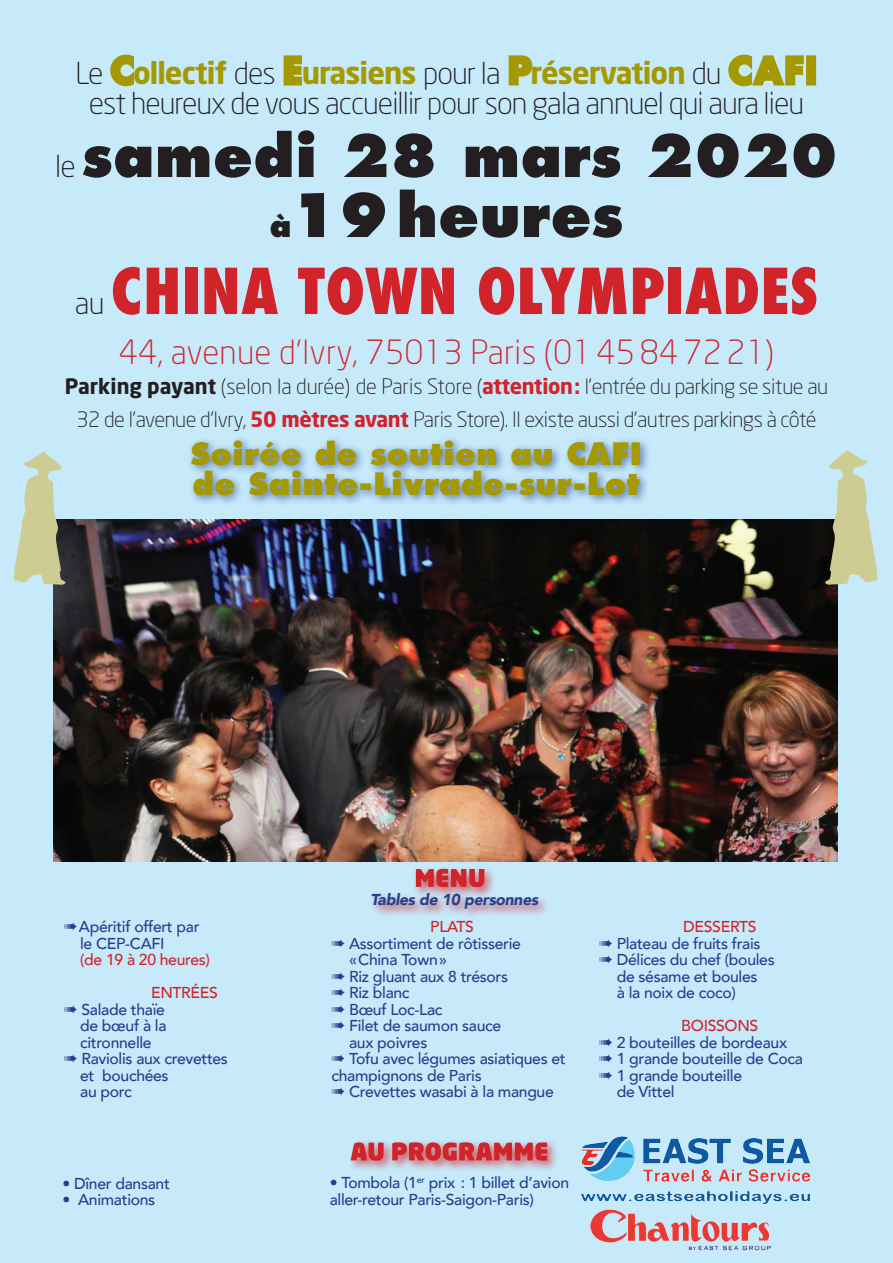
<style>
.page{position:relative;width:893px;height:1263px;background:#c6eafa}
.page>*{position:absolute;margin:0;border:0;box-sizing:border-box;transform-origin:0 0}
.t1{font:800 condensed 61.5px "Futura";letter-spacing:.01em;color:#d1232a}
.t2{font:800 58.5px "Futura";letter-spacing:.01em;color:#231f20}
.t3{font:800 57px "Futura";letter-spacing:.01em;color:#231f20}
.t4{font:300 33px "Neo Sans";letter-spacing:.01em;color:#d1232a}
.t5{font:300 30px/30px "Neo Sans";letter-spacing:-.03em;color:#231f20;text-align:center}
.t6{font:800 30px/30px "Futura";letter-spacing:.01em;color:#a49901}
.t7{font:300 21px/33px "Neo Sans";letter-spacing:-.02em;color:#231f20;text-align:center}
.t8{font:500 15.75px/16.5px "Avenir";letter-spacing:-.02em;color:#253f8e}
.t9{font:500 15.75px/33px "Avenir";letter-spacing:-.02em;color:#d1232a;text-align:right}
.t10{font:italic 900 15.75px "Avenir";letter-spacing:-.02em;color:#253f8e}
.s1{font-family:"Futura";font-weight:700;font-size:36px;color:#a49901}
.s2{font-weight:700;color:#a49901}
.s3{font-family:"Neo Sans";font-weight:300;font-size:30px}
.s4{font-size:30px}
.s5{font-family:"Neo Sans";font-weight:300;font-stretch:normal;font-size:30px;color:#231f20}
.s6{font-weight:700}
.s7{font-weight:700;color:#d1232a}
</style>
<div class="page">
<svg style="left:110px;top:54px;width:24px;height:33px"></svg>
<svg style="left:283px;top:55px;width:19px;height:31px"></svg>
<svg style="left:508px;top:55px;width:25px;height:31px"></svg>
<svg style="left:728px;top:54px;width:76px;height:33px"></svg>
<div style="left:806px;top:55px;width:10px;height:31px;border:3px solid #a49901"></div>
<div style="left:369px;top:865px;width:182px;height:56px;background:#d1232a;opacity:.75"></div>
<svg style="left:416px;top:869px;width:68px;height:18px"></svg>
<div style="left:347px;top:1138px;width:213px;height:35px;background:#d1232a;opacity:.75"></div>
<svg style="left:351px;top:1142px;width:196px;height:19px;background:#cd535d"></svg>
<div style="left:187px;top:435px;width:464px;height:72px;background:#253f8e;opacity:.6"></div>
<img style="left:54px;top:520px;width:784px;height:341px">
<img style="left:590px;top:1209px;width:181px;height:42px">
<img style="left:581px;top:1136px;width:230px;height:68px">
<svg style="left:14px;top:451px;width:54px;height:135px"></svg>
<svg style="left:823px;top:450px;width:54px;height:136px"></svg>
<h3 class="t5" style="left:76px;top:58px;width:743px">Le <span class="s1">C</span><span class="s2">ollectif</span> des <span class="s1">E</span><span class="s2">urasiens</span> pour la <span class="s1">P</span><span class="s2">réservation</span> du <span class="s1">CAFI </span>est heureux de vous accueillir pour son gala annuel qui aura lieu</h3>
<h3 class="t3" style="left:55px;top:119px;width:784px"><span class="s3">le</span> samedi 28 mars 2020</h3>
<h2 class="t2" style="left:270px;top:178px;width:355px"><span class="s4">à</span>19 heures</h2>
<h1 class="t1" style="left:75px;top:249px;width:745px"><span class="s5">au</span> CHINA TOWN OLYMPIADES</h1>
<h3 class="t4" style="left:119px;top:332px;width:657px">44, avenue d’Ivry, 75013 Paris (0145 84 72 21)</h3>
<h3 class="t7" style="left:65px;top:369px;width:765px"><span class="s6">Parking payant</span> (selon la durée) de Paris Store (<span class="s7">attention:</span> l’entrée du parking se situe au<br>32 de l’avenue d’Ivry, <span class="s7">50 mètres avant</span> Paris Store). Il existe aussi d’autres parkings à côté</h3>
<h3 class="t6" style="left:190px;top:439px;width:453px">Soirée de soutien au CAFI de Sainte-Livrade-sur-Lot</h3>
<p class="t8" style="left:80px;top:917px;width:121px;text-indent:-16px">➠Apéritif offert par le CEP-CAFI</p>
<p class="t9" style="left:80px;top:942px;width:131px">(de 19 à 20 heures) entrées</p>
<p class="t8" style="left:64px;top:1000px;width:102px">➠ Salade thaïe</p>
<p class="t8" style="left:80px;top:1016px;width:88px">de bœuf à la</p>
<p class="t8" style="left:80px;top:1033px;width:73px">citronnelle</p>
<p class="t8" style="left:64px;top:1050px;width:166px">➠ Raviolis aux crevettes</p>
<p class="t8" style="left:80px;top:1066px;width:90px">et bouchées</p>
<p class="t8" style="left:80px;top:1083px;width:53px">au porc</p>
<p class="t8" style="left:63px;top:1174px;width:109px">• Dîner dansant</p>
<p class="t8" style="left:63px;top:1191px;width:94px">• Animations</p>
<p class="t10" style="left:370px;top:886px;width:169px">Tables de 10 personnes</p>
<p class="t9" style="left:430px;top:909px;width:45px">PLATS</p>
<p class="t8" style="left:332px;top:934px;width:191px">➠ Assortiment de rôtisserie</p>
<p class="t8" style="left:349px;top:951px;width:99px">«China Town»</p>
<p class="t8" style="left:332px;top:967px;width:178px">➠ Riz gluant aux 8 trésors</p>
<p class="t8" style="left:332px;top:984px;width:79px">➠ Riz blanc</p>
<p class="t8" style="left:332px;top:1000px;width:112px">➠ Bœuf Loc-Lac</p>
<p class="t8" style="left:332px;top:1017px;width:171px">➠ Filet de saumon sauce</p>
<p class="t8" style="left:349px;top:1033px;width:80px">aux poivres</p>
<p class="t8" style="left:332px;top:1050px;width:236px">➠ Tofu avec légumes asiatiques et</p>
<p class="t8" style="left:332px;top:1066px;width:152px">champignons de Paris</p>
<p class="t8" style="left:332px;top:1083px;width:224px">➠ Crevettes wasabi à la mangue</p>
<p class="t8" style="left:330px;top:1173px;width:241px">• Tombola (1<sup>er</sup> prix : 1 billet d’avion aller-retour Paris-Saigon-Paris)</p>
<p class="t9" style="left:683px;top:909px;width:11px">desse</p>
<p class="t9" style="left:730px;top:909px;width:19px">rts</p>
<p class="t8" style="left:599px;top:934px;width:163px">➠ Plateau de fruits frais</p>
<p class="t8" style="left:599px;top:951px;width:177px">➠ Délices du chef (boules</p>
<p class="t8" style="left:617px;top:967px;width:142px">de sésame et boules</p>
<p class="t8" style="left:617px;top:984px;width:121px">à la noix de coco)</p>
<p class="t9" style="left:681px;top:1008px;width:77px">boissons</p>
<p class="t8" style="left:599px;top:1033px;width:189px">➠ 2 bouteilles de bordeaux</p>
<p class="t8" style="left:599px;top:1050px;width:205px">➠ 1 grande bouteille de Coca</p>
<p class="t8" style="left:599px;top:1066px;width:144px">➠ 1 grande bouteille</p>
<p class="t8" style="left:617px;top:1083px;width:59px">de Vittel</p>
</div>
